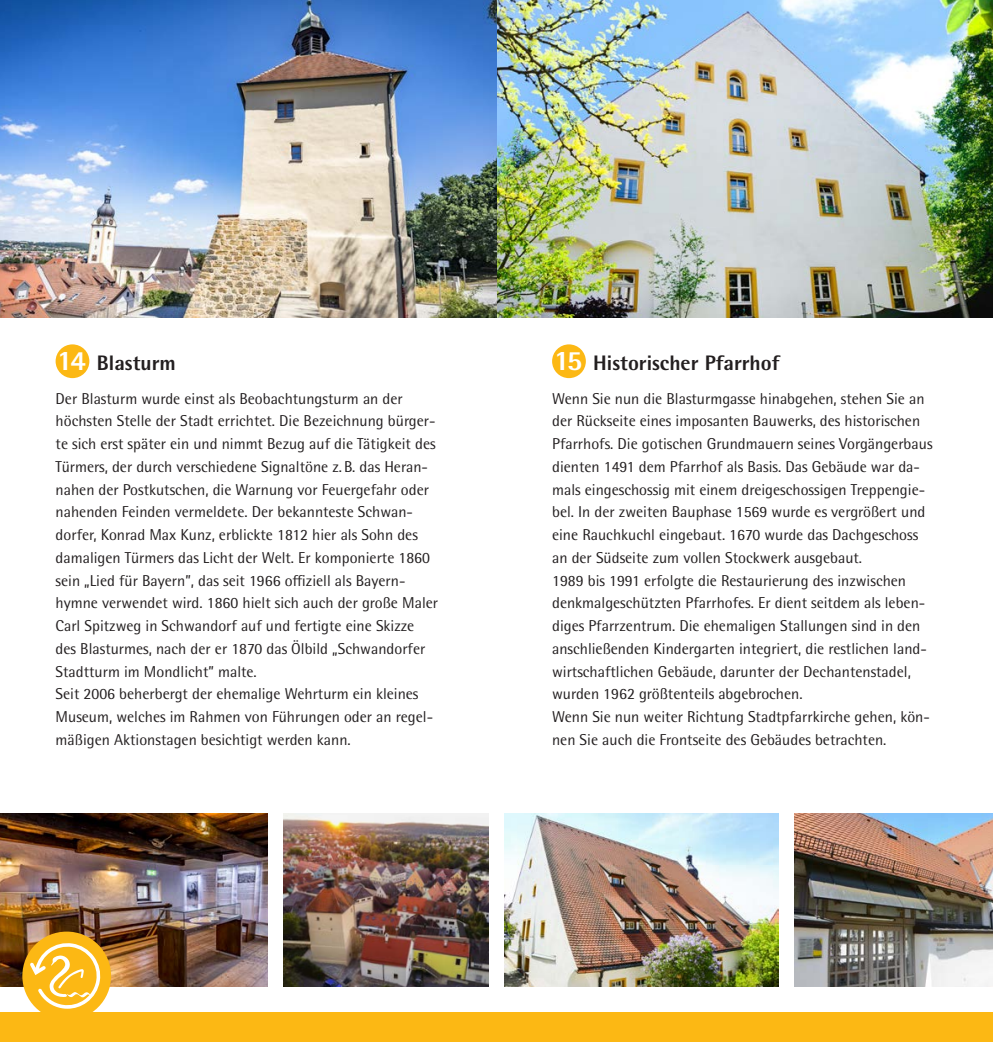
<style>
.page{position:relative;width:993px;height:1042px;background:#fff}
.page>*{position:absolute;margin:0;border:0;box-sizing:border-box;transform-origin:0 0}
.t1{font:800 27.82px "Rotis Semi Sans Pro";color:#fff}
.t2{font:800 21px "Rotis Semi Sans Pro";color:#231f20}
.t3{font:15.75px/22.8px "Rotis Semi Sans Pro";color:#231f20}
.s1{font-size:27.82px;color:#fff}
</style>
<div class="page">
<img style="left:504px;top:813px;width:274px;height:173px">
<img style="left:0;top:0;width:992px;height:317px">
<img style="left:794px;top:813px;width:198px;height:173px">
<img style="left:0;top:813px;width:267px;height:173px">
<img style="left:283px;top:813px;width:205px;height:173px">
<div style="left:0;top:1012px;width:992px;height:30px;background:#fcb814"></div>
<div style="left:22px;top:931px;width:89px;height:89px;background:#fcb814;border-radius:50%"></div>
<svg style="left:30px;top:942px;width:71px;height:66px"></svg>
<div style="left:56px;top:344px;width:33px;height:34px;background:#fcb814;border-radius:50%"></div>
<div style="left:552px;top:344px;width:33px;height:34px;background:#fcb814;border-radius:50%"></div>
<h2 class="t2" style="left:57px;top:350px;width:120px"><span class="s1">14</span> Blasturm</h2>
<h1 class="t1" style="left:554px;top:343px;width:30px">15</h1>
<h2 class="t2" style="left:593px;top:350px;width:188px">Historischer Pfarrhof</h2>
<p class="t3" style="left:56px;top:387px;width:384px">Der Blasturm wurde einst als Beobachtungsturm an der höchsten Stelle der Stadt errichtet. Die Bezeichnung bürger&shy;te sich erst später ein und nimmt Bezug auf die Tätigkeit des Türmers, der durch verschiedene Signaltöne z.B. das Heran&shy;nahen der Postkutschen, die Warnung vor Feuergefahr oder nahenden Feinden vermeldete. Der bekannteste Schwan&shy;dorfer, Konrad Max Kunz, erblickte 1812 hier als Sohn des damaligen Türmers das Licht der Welt. Er komponierte 1860 sein „Lied für Bayern”, das seit 1966 offiziell als Bayern&shy;hymne verwendet wird. 1860 hielt sich auch der große Maler Carl Spitzweg in Schwandorf auf und fertigte eine Skizze des Blasturmes, nach der er 1870 das Ölbild „Schwandorfer Stadtturm im Mondlicht” malte.<br>Seit 2006 beherbergt der ehemalige Wehrturm ein kleines Museum, welches im Rahmen von Führungen oder an regel&shy;mäßigen Aktionstagen besichtigt werden kann.</p>
<p class="t3" style="left:552px;top:387px;width:382px">Wenn Sie nun die Blasturmgasse hinabgehen, stehen Sie an der Rückseite eines imposanten Bauwerks, des historischen Pfarrhofs. Die gotischen Grundmauern seines Vorgängerbaus dienten 1491 dem Pfarrhof als Basis. Das Gebäude war da&shy;mals eingeschossig mit einem dreigeschossigen Treppengie&shy;bel. In der zweiten Bauphase 1569 wurde es vergrößert und eine Rauchkuchl eingebaut. 1670 wurde das Dachgeschoss an der Südseite zum vollen Stockwerk ausgebaut.<br>1989 bis 1991 erfolgte die Restaurierung des inzwischen denkmalgeschützten Pfarrhofes. Er dient seitdem als leben&shy;diges Pfarrzentrum. Die ehemaligen Stallungen sind in den anschließenden Kindergarten integriert, die restlichen land&shy;wirtschaftlichen Gebäude, darunter der Dechantenstadel, wurden 1962 größtenteils abgebrochen.<br>Wenn Sie nun weiter Richtung Stadtpfarrkirche gehen, kön&shy;nen Sie auch die Frontseite des Gebäudes betrachten.</p>
</div>
